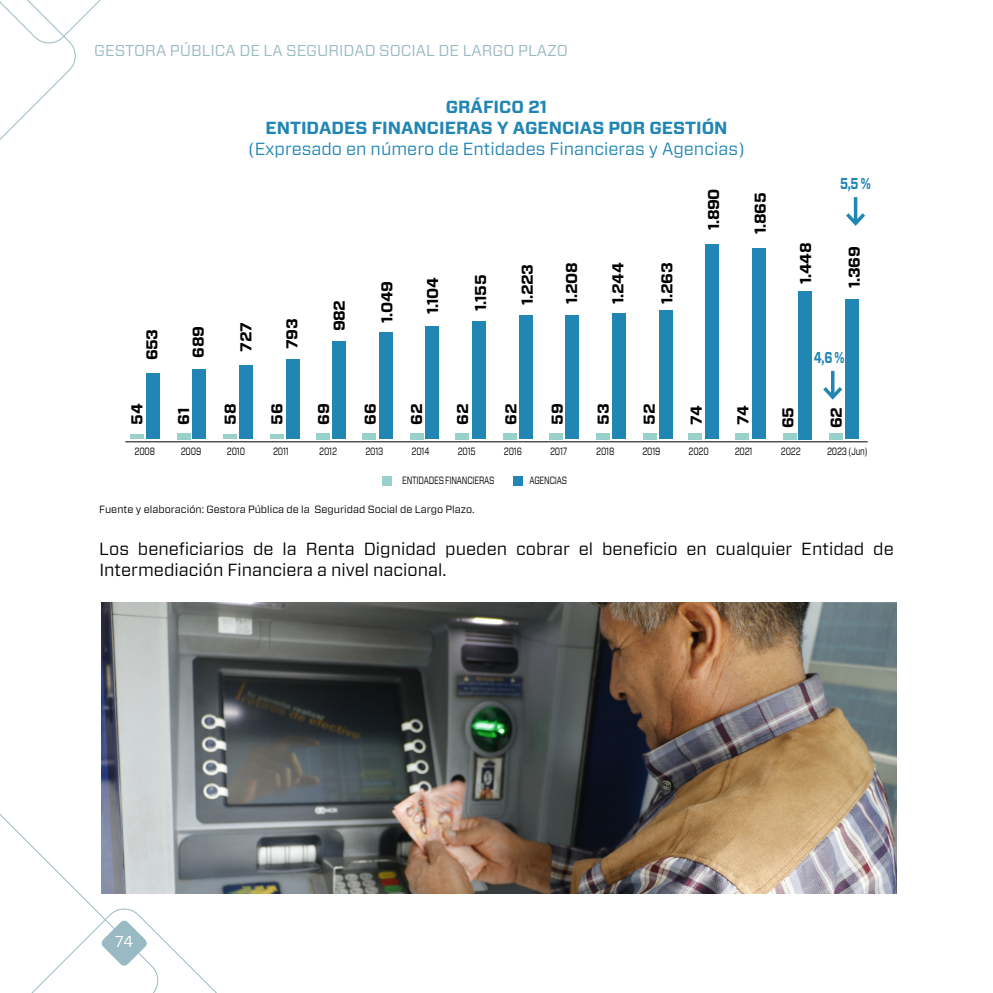
<style>
.page{position:relative;width:993px;height:993px;background:#fff}
.page>*{position:absolute;margin:0;border:0;box-sizing:border-box;transform-origin:0 0}
.t1{font:17.5px/21px "Forza";color:#000}
.t2{font:17.5px "Forza";color:#2286b4}
.t3{font:700 17.5px/21px "Forza";color:#2286b4;text-align:center}
.t4{font:700 15.75px "Forza";letter-spacing:-.025em;color:#000}
.t5{font:15.75px "Forza";color:#9abac3}
.t6{font:700 15.75px "Forza";color:#2286b4;scale:.75 1}
.t7{font:15.75px "Forza";color:#fff}
.t8{font:10.5px "Forza";letter-spacing:-.025em;color:#000;scale:.75 1}
.t9{font:10.5px "Forza";color:#000}
</style>
<div class="page">
<svg style="left:0;top:0;width:101px;height:140px"></svg>
<svg style="left:0;top:804px;width:300px;height:188px"></svg>
<hr style="left:125px;top:441px;width:742px;height:1px;background:#000">
<div style="left:844px;top:300px;width:14px;height:139px;background:#2286b4"></div>
<div style="left:828px;top:433px;width:14px;height:6px;background:#98d1cb"></div>
<div style="left:798px;top:291px;width:14px;height:148px;background:#2286b4"></div>
<div style="left:782px;top:433px;width:14px;height:6px;background:#98d1cb"></div>
<div style="left:751px;top:249px;width:14px;height:190px;background:#2286b4"></div>
<div style="left:734px;top:433px;width:14px;height:6px;background:#98d1cb"></div>
<div style="left:705px;top:244px;width:13px;height:195px;background:#2286b4"></div>
<div style="left:687px;top:433px;width:14px;height:6px;background:#98d1cb"></div>
<div style="left:658px;top:311px;width:14px;height:128px;background:#2286b4"></div>
<div style="left:642px;top:433px;width:14px;height:6px;background:#98d1cb"></div>
<div style="left:611px;top:313px;width:14px;height:126px;background:#2286b4"></div>
<div style="left:596px;top:433px;width:14px;height:6px;background:#98d1cb"></div>
<div style="left:565px;top:316px;width:14px;height:123px;background:#2286b4"></div>
<div style="left:549px;top:433px;width:14px;height:6px;background:#98d1cb"></div>
<div style="left:518px;top:316px;width:14px;height:123px;background:#2286b4"></div>
<div style="left:502px;top:433px;width:14px;height:6px;background:#98d1cb"></div>
<div style="left:472px;top:321px;width:14px;height:118px;background:#2286b4"></div>
<div style="left:455px;top:433px;width:13px;height:6px;background:#98d1cb"></div>
<div style="left:425px;top:326px;width:14px;height:113px;background:#2286b4"></div>
<div style="left:409px;top:433px;width:14px;height:6px;background:#98d1cb"></div>
<div style="left:379px;top:332px;width:14px;height:107px;background:#2286b4"></div>
<div style="left:361px;top:433px;width:14px;height:6px;background:#98d1cb"></div>
<div style="left:332px;top:341px;width:14px;height:98px;background:#2286b4"></div>
<div style="left:316px;top:433px;width:14px;height:6px;background:#98d1cb"></div>
<div style="left:192px;top:369px;width:14px;height:70px;background:#2286b4"></div>
<div style="left:176px;top:433px;width:14px;height:6px;background:#98d1cb"></div>
<div style="left:285px;top:359px;width:14px;height:80px;background:#2286b4"></div>
<hr style="left:270px;top:435px;width:14px;height:4px;background:#98d1cb">
<div style="left:239px;top:366px;width:14px;height:73px;background:#2286b4"></div>
<hr style="left:223px;top:435px;width:14px;height:4px;background:#98d1cb">
<div style="left:146px;top:373px;width:14px;height:66px;background:#2286b4"></div>
<hr style="left:130px;top:435px;width:14px;height:4px;background:#98d1cb">
<div style="left:382px;top:475px;width:10px;height:10px;background:#98d1cb"></div>
<div style="left:513px;top:475px;width:9px;height:10px;background:#2286b4"></div>
<img style="left:102px;top:602px;width:793px;height:291px">
<svg style="left:853px;top:197px;width:4px;height:12px"></svg>
<svg style="left:846px;top:209px;width:19px;height:17px"></svg>
<svg style="left:831px;top:371px;width:3px;height:12px"></svg>
<svg style="left:823px;top:383px;width:22px;height:19px"></svg>
<p class="t5" style="left:94px;top:40px;width:475px">GESTORA PÚBLICA DE LA SEGURIDAD SOCIAL DE LARGO PLAZO</p>
<p class="t4" style="left:141px;top:360px;width:33px;rotate:-90deg">653</p>
<p class="t3" style="left:265px;top:97px;width:463px">GRÁFICO 21<br>ENTIDADES FINANCIERAS Y AGENCIAS POR GESTIÓN</p>
<p class="t2" style="left:248px;top:137px;width:498px">(Expresado en número de Entidades Financieras y Agencias)</p>
<p class="t4" style="left:188px;top:358px;width:33px;rotate:-90deg">689</p>
<p class="t4" style="left:235px;top:351px;width:31px;rotate:-90deg">727</p>
<p class="t4" style="left:281px;top:349px;width:32px;rotate:-90deg">793</p>
<p class="t4" style="left:329px;top:331px;width:33px;rotate:-90deg">982</p>
<p class="t4" style="left:376px;top:323px;width:43px;rotate:-90deg">1.049</p>
<p class="t4" style="left:422px;top:314px;width:38px;rotate:-90deg">1.104</p>
<p class="t4" style="left:470px;top:311px;width:38px;rotate:-90deg">1.155</p>
<p class="t4" style="left:516px;top:305px;width:43px;rotate:-90deg">1.223</p>
<p class="t4" style="left:561px;top:304px;width:43px;rotate:-90deg">1.208</p>
<p class="t4" style="left:607px;top:304px;width:43px;rotate:-90deg">1.244</p>
<p class="t4" style="left:656px;top:304px;width:43px;rotate:-90deg">1.263</p>
<p class="t4" style="left:703px;top:230px;width:43px;rotate:-90deg">1.890</p>
<p class="t4" style="left:749px;top:234px;width:43px;rotate:-90deg">1.865</p>
<p class="t6" style="left:839px;top:173px;width:43px">5,5 %</p>
<p class="t4" style="left:794px;top:284px;width:43px;rotate:-90deg">1.448</p>
<p class="t4" style="left:843px;top:288px;width:43px;rotate:-90deg">1.369</p>
<p class="t6" style="left:813px;top:347px;width:43px">4,6 %</p>
<p class="t4" style="left:126px;top:424px;width:23px;rotate:-90deg">54</p>
<p class="t4" style="left:173px;top:424px;width:19px;rotate:-90deg">61</p>
<p class="t4" style="left:220px;top:424px;width:22px;rotate:-90deg">58</p>
<p class="t4" style="left:266px;top:424px;width:23px;rotate:-90deg">56</p>
<p class="t4" style="left:313px;top:424px;width:23px;rotate:-90deg">69</p>
<p class="t4" style="left:359px;top:424px;width:23px;rotate:-90deg">66</p>
<p class="t4" style="left:406px;top:424px;width:22px;rotate:-90deg">62</p>
<p class="t4" style="left:452px;top:424px;width:22px;rotate:-90deg">62</p>
<p class="t4" style="left:500px;top:424px;width:22px;rotate:-90deg">62</p>
<p class="t4" style="left:546px;top:424px;width:23px;rotate:-90deg">59</p>
<p class="t4" style="left:592px;top:424px;width:23px;rotate:-90deg">53</p>
<p class="t4" style="left:638px;top:424px;width:22px;rotate:-90deg">52</p>
<p class="t4" style="left:685px;top:424px;width:21px;rotate:-90deg">74</p>
<p class="t4" style="left:732px;top:424px;width:21px;rotate:-90deg">74</p>
<p class="t4" style="left:777px;top:428px;width:23px;rotate:-90deg">65</p>
<p class="t4" style="left:825px;top:428px;width:22px;rotate:-90deg">62</p>
<p class="t8" style="left:134px;top:444px;width:29px">2008</p>
<p class="t8" style="left:181px;top:444px;width:29px">2009</p>
<p class="t8" style="left:227px;top:444px;width:26px">2010</p>
<p class="t8" style="left:273px;top:444px;width:23px">2011</p>
<p class="t8" style="left:319px;top:444px;width:25px">2012</p>
<p class="t8" style="left:365px;top:444px;width:26px">2013</p>
<p class="t8" style="left:411px;top:444px;width:26px">2014</p>
<p class="t8" style="left:457px;top:444px;width:26px">2015</p>
<p class="t8" style="left:503px;top:444px;width:26px">2016</p>
<p class="t8" style="left:550px;top:444px;width:25px">2017</p>
<p class="t8" style="left:596px;top:444px;width:26px">2018</p>
<p class="t8" style="left:642px;top:444px;width:26px">2019</p>
<p class="t8" style="left:688px;top:444px;width:29px">2020</p>
<p class="t8" style="left:734px;top:444px;width:25px">2021</p>
<p class="t8" style="left:780px;top:444px;width:28px">2022</p>
<p class="t8" style="left:826px;top:444px;width:56px">2023 (Jun)</p>
<p class="t8" style="left:402px;top:473px;width:125px">ENTIDADES FINANCIERAS</p>
<p class="t8" style="left:529px;top:473px;width:52px">AGENCIAS</p>
<p class="t9" style="left:99px;top:501px;width:376px">Fuente y elaboración: Gestora Pública de la Seguridad Social de Largo Plazo.</p>
<p class="t1" style="left:99px;top:537px;width:795px">Los beneficiarios de la Renta Dignidad pueden cobrar el beneficio en cualquier Entidad de<br>Intermediación Financiera a nivel nacional.</p>
<p class="t7" style="left:115px;top:930px;width:20px">74</p>
</div>
